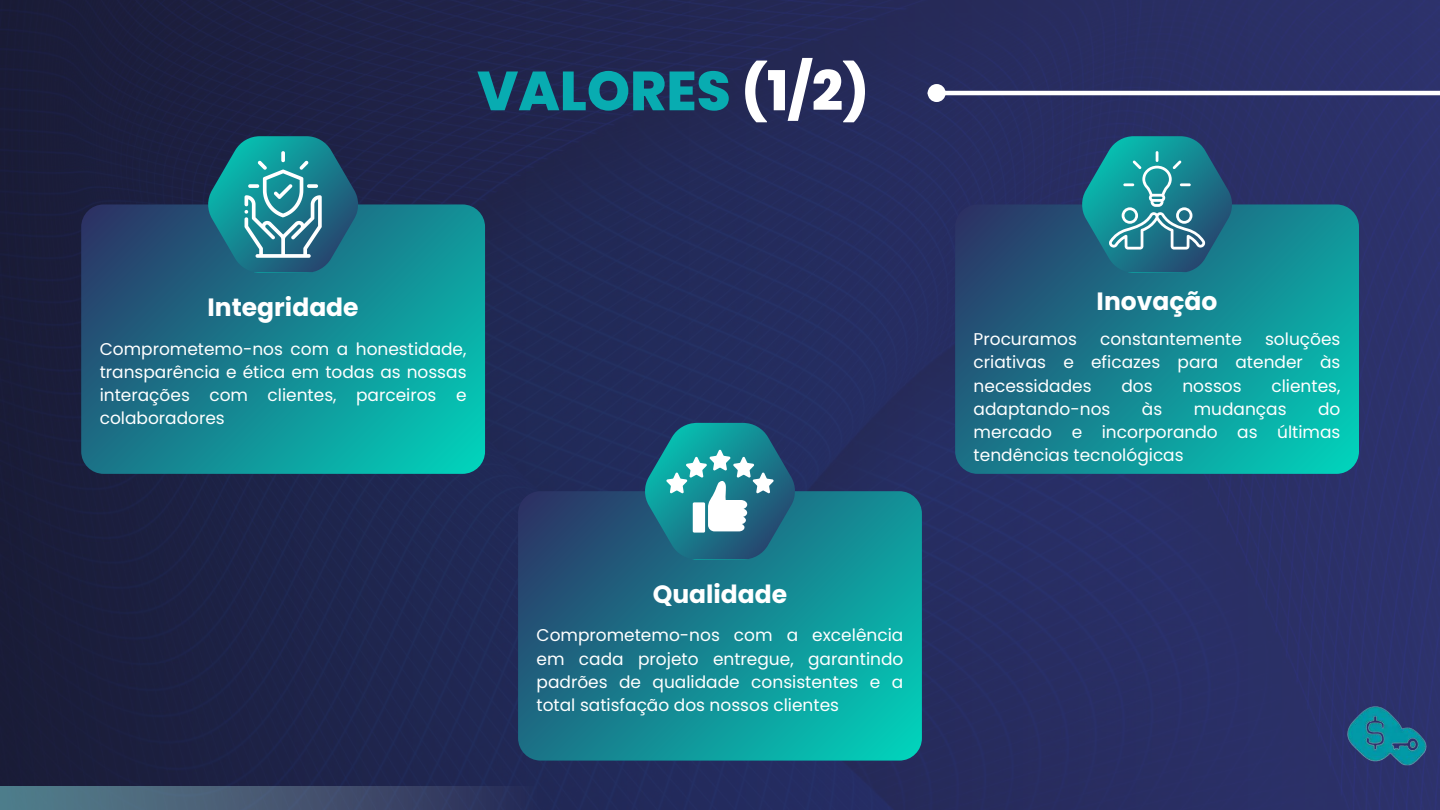
<style>
.page{position:relative;width:1440px;height:810px;background:#fff}
.page>*{position:absolute;margin:0;border:0;box-sizing:border-box;transform-origin:0 0}
.t1{font:800 55px "Poppins";color:#08acb1}
.t2{font:700 25px "Poppins";color:#fff}
.t3{font:17px/23.2px "Poppins";color:#fff;text-align:justify}
.s1{color:#fff}
</style>
<div class="page">
<img style="left:0;top:0;width:1440px;height:810px">
<svg style="left:81px;top:204px;width:404px;height:270px;background:#168490"></svg>
<svg style="left:518px;top:491px;width:404px;height:270px;background:#158490"></svg>
<svg style="left:955px;top:204px;width:404px;height:270px;background:#168490"></svg>
<div style="left:0;top:786px;width:536px;height:24px;background:linear-gradient(to right,#58818c,#2d2d58)"></div>
<hr style="left:945px;top:91px;width:495px;height:4px;background:#fff">
<div style="left:930px;top:86px;width:13px;height:14px;background:#fff;border-radius:50%"></div>
<div style="left:928px;top:84px;width:18px;height:18px;border:4px solid #fff;border-radius:50%"></div>
<svg style="left:208px;top:136px;width:150px;height:137px;background:#2e8190"></svg>
<svg style="left:1082px;top:136px;width:150px;height:137px;background:#2a8092"></svg>
<svg style="left:645px;top:423px;width:150px;height:136px;background:#388898"></svg>
<img style="left:1313px;top:696px;width:127px;height:72px">
<h1 class="t1" style="left:477px;top:53px;width:393px">VALORES <span class="s1">(1/2)</span></h1>
<h2 class="t2" style="left:208px;top:290px;width:153px">Integridade</h2>
<p class="t3" style="left:100px;top:337px;width:368px">Comprometemo-nos com a honestidade, transparência e ética em todas as nossas interações com clientes, parceiros e colaboradores</p>
<h2 class="t2" style="left:653px;top:576px;width:136px">Qualidade</h2>
<p class="t3" style="left:537px;top:624px;width:368px">Comprometemo-nos com a excelência em cada projeto entregue, garantindo padrões de qualidade consistentes e a total satisfação dos nossos clientes</p>
<h2 class="t2" style="left:1097px;top:284px;width:122px">Inovação</h2>
<p class="t3" style="left:974px;top:328px;width:368px;text-indent:291px">soluções criativas e eficazes para atender às necessidades</p>
<p class="t3" style="left:974px;top:328px;width:105px">Procuramos</p>
<p class="t3" style="left:1100px;top:328px;width:143px">constantemente</p>
<p class="t3" style="left:1121px;top:374px;width:33px">dos</p>
<p class="t3" style="left:1182px;top:374px;width:61px">nossos</p>
<p class="t3" style="left:1271px;top:374px;width:71px">clientes,</p>
<p class="t3" style="left:974px;top:397px;width:138px">adaptando-nos</p>
<p class="t3" style="left:1142px;top:397px;width:22px">às</p>
<p class="t3" style="left:1194px;top:397px;width:94px">mudanças</p>
<p class="t3" style="left:974px;top:397px;width:368px;text-indent:345px">do mercado e incorporando as últimas tendências tecnológicas</p>
</div>
